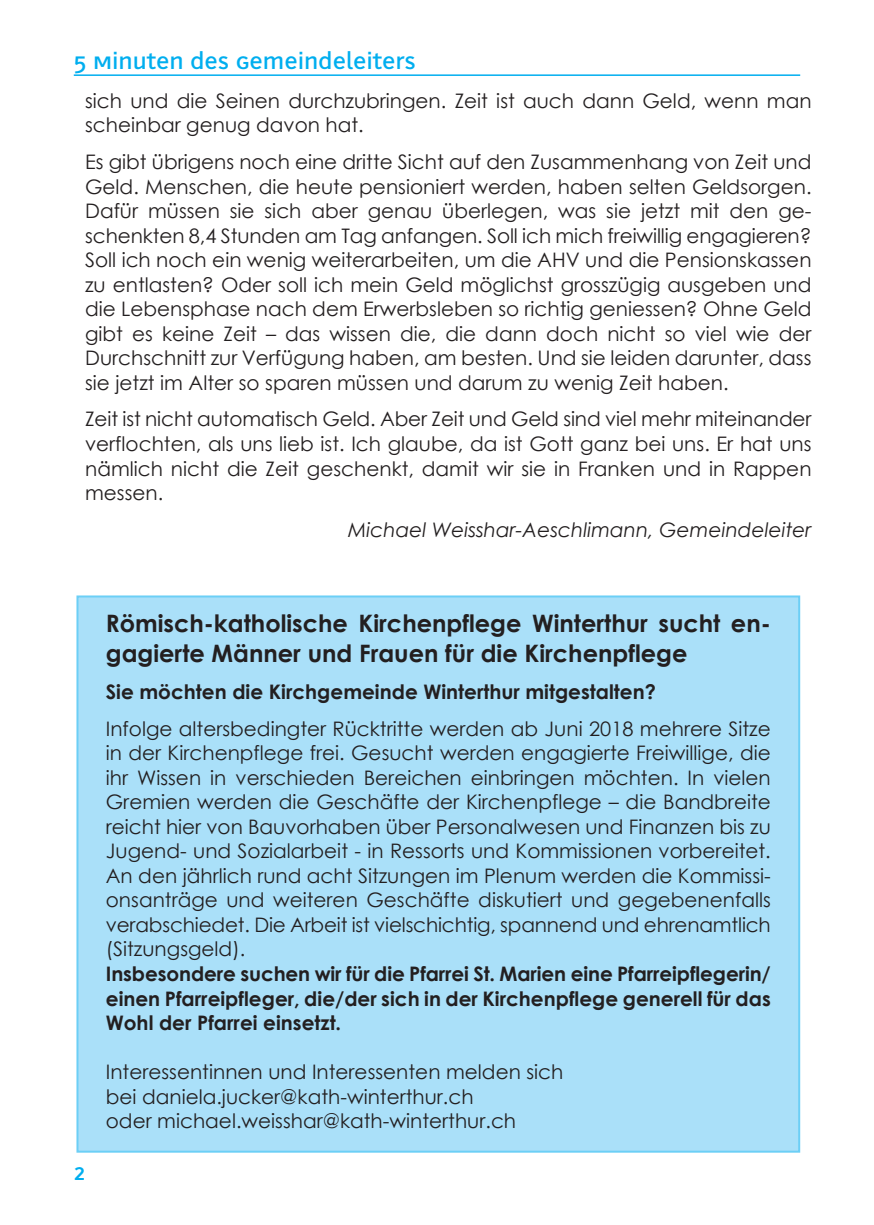
<style>
.page{position:relative;width:874px;height:1225px;background:#fff}
.page>*{position:absolute;margin:0;border:0;box-sizing:border-box;transform-origin:0 0}
.t1{font:700 24px/29.4px "Century Gothic";color:#231f20}
.t2{font:500 24px "AB Newut Plain";color:#00aeef}
.t3{font:20px/24.6px "Century Gothic";color:#231f20;text-align:justify}
.t4{font:700 20px/24.6px "Century Gothic";color:#231f20;text-align:justify}
.t5{font:italic 20px "Century Gothic";color:#231f20}
</style>
<div class="page">
<hr style="left:74px;top:74px;width:725px;height:2px;background:#00aeef">
<div style="left:77px;top:596px;width:721px;height:555px;background:#aae0f9"></div>
<p class="t2" style="left:74px;top:51px;width:343px">5 Minuten des Gemeindeleiters</p>
<p class="t3" style="left:85px;top:90px;width:727px">sich und die Seinen durchzubringen. Zeit ist auch dann Geld, wenn man scheinbar genug davon hat.</p>
<p class="t3" style="left:85px;top:151px;width:727px">Es gibt übrigens noch eine dritte Sicht auf den Zusammenhang von Zeit und Geld. Menschen, die heute pensioniert werden, haben selten Geldsorgen.<br>Dafür müssen sie sich aber genau überlegen, was sie jetzt mit den ge&shy;schenkten 8,4 Stunden am Tag anfangen. Soll ich mich freiwillig engagieren?<br>Soll ich noch ein wenig weiterarbeiten, um die AHV und die Pensionskassen zu entlasten? Oder soll ich mein Geld möglichst grosszügig ausgeben und die Lebensphase nach dem Erwerbsleben so richtig geniessen? Ohne Geld gibt es keine Zeit – das wissen die, die dann doch nicht so viel wie der Durchschnitt zur Verfügung haben, am besten. Und sie leiden darunter, dass sie jetzt im Alter so sparen müssen und darum zu wenig Zeit haben.</p>
<p class="t3" style="left:85px;top:409px;width:727px">Zeit ist nicht automatisch Geld. Aber Zeit und Geld sind viel mehr miteinander verflochten, als uns lieb ist. Ich glaube, da ist Gott ganz bei uns. Er hat uns nämlich nicht die Zeit geschenkt, damit wir sie in Franken und in Rappen messen.</p>
<p class="t5" style="left:348px;top:521px;width:464px">Michael Weisshar-Aeschlimann, Gemeindeleiter</p>
<p class="t2" style="left:74px;top:1161px;width:13px">2</p>
<p class="t1" style="left:106px;top:611px;width:666px">Römisch-katholische Kirchenpflege Winterthur sucht en&shy;gagierte Männer und Frauen für die Kirchenpflege</p>
<p class="t4" style="left:106px;top:681px;width:551px">Sie möchten die Kirchgemeinde Winterthur mitgestalten?</p>
<p class="t3" style="left:106px;top:718px;width:666px">Infolge altersbedingter Rücktritte werden ab Juni 2018 mehrere Sitze in der Kirchenpflege frei. Gesucht werden engagierte Freiwillige, die ihr Wissen in verschieden Bereichen einbringen möchten. In vielen Gremien werden die Geschäfte der Kirchenpflege – die Bandbreite reicht hier von Bauvorhaben über Personalwesen und Finanzen bis zu Jugend- und Sozialarbeit - in Ressorts und Kommissionen vorbereitet.<br>An den jährlich rund acht Sitzungen im Plenum werden die Kommissi&shy;onsanträge und weiteren Geschäfte diskutiert und gegebenenfalls verabschiedet. Die Arbeit ist vielschichtig, spannend und ehrenamtlich (Sitzungsgeld).</p>
<p class="t4" style="left:106px;top:963px;width:666px">Insbesondere suchen wir für die Pfarrei St. Marien eine Pfarreipflegerin/ einen Pfarreipfleger, die/der sich in der Kirchenpflege generell für das Wohl der Pfarrei einsetzt.</p>
<p class="t3" style="left:106px;top:1061px;width:459px;text-align:left">Interessentinnen und Interessenten melden sich bei daniela.jucker@kath-winterthur.ch<br>oder michael.weisshar@kath-winterthur.ch</p>
</div>
